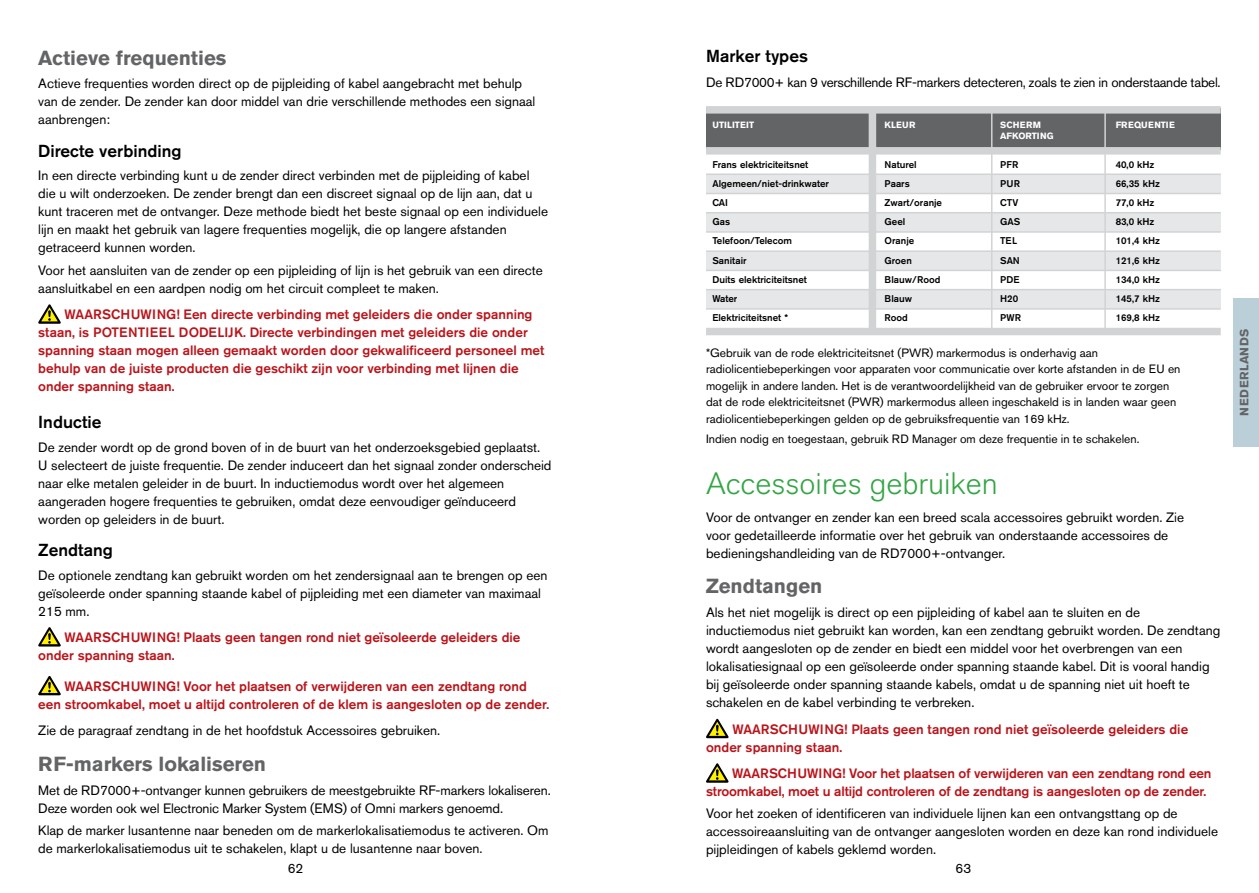
<style>
.page{position:relative;width:1259px;height:893px;background:#fff}
.page>*{position:absolute;margin:0;border:0;box-sizing:border-box;transform-origin:0 0}
.t1{font:300 30.75px "Akzidenz Grotesk BE";color:#33a544}
.t2{font:700 20.25px "Akzidenz Grotesk BE";color:#636466}
.t3{font:500 17.25px "Akzidenz Grotesk BE";color:#000}
.t4{font:13.5px/18px "Akzidenz Grotesk BE";color:#000}
.t5{font:500 13.5px/18px "Akzidenz Grotesk BE";color:#ba141a}
.t6{font:13.5px "Akzidenz Grotesk BE";letter-spacing:-.02em;color:#000}
.t7{font:12px/16.5px "Akzidenz Grotesk BE";color:#000}
.t8{font:700 12px "Akzidenz Grotesk BE";letter-spacing:.05em;color:#636466}
.t9{font:500 9.75px "Akzidenz Grotesk BE";color:#000}
.t10{font:700 9px "Akzidenz Grotesk BE";color:#fff}
</style>
<div class="page">
<div style="left:1233px;top:298px;width:26px;height:148px;background:#bbcfd9"></div>
<svg style="left:38px;top:304px;width:23px;height:20px"></svg>
<svg style="left:38px;top:627px;width:23px;height:19px"></svg>
<svg style="left:38px;top:676px;width:23px;height:19px"></svg>
<div style="left:706px;top:174px;width:514px;height:19px;background:#e6e7e8"></div>
<div style="left:706px;top:213px;width:514px;height:19px;background:#e6e7e8"></div>
<div style="left:706px;top:251px;width:514px;height:19px;background:#e6e7e8"></div>
<div style="left:706px;top:290px;width:514px;height:19px;background:#e6e7e8"></div>
<div style="left:706px;top:108px;width:514px;height:41px;background:#636466"></div>
<hr style="left:991px;top:111px;width:1px;height:219px;background:#d1d3d4">
<hr style="left:1104px;top:111px;width:2px;height:219px;background:#d1d3d4">
<div style="left:868px;top:108px;width:8px;height:226px;background:#d1d3d4"></div>
<div style="left:706px;top:106px;width:514px;height:8px;background:#d1d3d4"></div>
<div style="left:706px;top:147px;width:514px;height:8px;background:#d1d3d4"></div>
<hr style="left:706px;top:174px;width:514px;height:1px;background:#d1d3d4">
<hr style="left:706px;top:193px;width:514px;height:1px;background:#d1d3d4">
<hr style="left:706px;top:212px;width:514px;height:1px;background:#d1d3d4">
<hr style="left:706px;top:231px;width:514px;height:2px;background:#d1d3d4">
<hr style="left:706px;top:250px;width:514px;height:2px;background:#d1d3d4">
<hr style="left:706px;top:270px;width:514px;height:1px;background:#d1d3d4">
<hr style="left:706px;top:289px;width:514px;height:1px;background:#d1d3d4">
<hr style="left:706px;top:308px;width:514px;height:2px;background:#d1d3d4">
<div style="left:706px;top:328px;width:514px;height:7px;background:#d1d3d4"></div>
<svg style="left:706px;top:719px;width:22px;height:19px"></svg>
<svg style="left:706px;top:763px;width:22px;height:20px"></svg>
<h2 class="t2" style="left:38px;top:46px;width:190px">Actieve frequenties</h2>
<p class="t4" style="left:38px;top:75px;width:498px">Actieve frequenties worden direct op de pijpleiding of kabel aangebracht met behulp van de zender. De zender kan door middel van drie verschillende methodes een signaal aanbrengen:</p>
<p class="t3" style="left:38px;top:140px;width:145px">Directe verbinding</p>
<p class="t4" style="left:38px;top:167px;width:511px">In een directe verbinding kunt u de zender direct verbinden met de pijpleiding of kabel die u wilt onderzoeken. De zender brengt dan een discreet signaal op de lijn aan, dat u kunt traceren met de ontvanger. Deze methode biedt het beste signaal op een individuele lijn en maakt het gebruik van lagere frequenties mogelijk, die op langere afstanden getraceerd kunnen worden.</p>
<p class="t4" style="left:38px;top:261px;width:506px">Voor het aansluiten van de zender op een pijpleiding of lijn is het gebruik van een directe aansluitkabel en een aardpen nodig om het circuit compleet te maken.</p>
<p class="t5" style="left:38px;top:305px;width:507px;text-indent:26px">WAARSCHUWING! Een directe verbinding met geleiders die onder spanning staan, is POTENTIEEL DODELIJK. Directe verbindingen met geleiders die onder spanning staan mogen alleen gemaakt worden door gekwalificeerd personeel met behulp van de juiste producten die geschikt zijn voor verbinding met lijnen die onder spanning staan.</p>
<p class="t3" style="left:38px;top:411px;width:65px">Inductie</p>
<p class="t4" style="left:38px;top:438px;width:515px">De zender wordt op de grond boven of in de buurt van het onderzoeksgebied geplaatst.<br>U selecteert de juiste frequentie. De zender induceert dan het signaal zonder onderscheid naar elke metalen geleider in de buurt. In inductiemodus wordt over het algemeen aangeraden hogere frequenties te gebruiken, omdat deze eenvoudiger geïnduceerd worden op geleiders in de buurt.</p>
<p class="t3" style="left:38px;top:539px;width:76px">Zendtang</p>
<p class="t4" style="left:38px;top:566px;width:511px">De optionele zendtang kan gebruikt worden om het zendersignaal aan te brengen op een geïsoleerde onder spanning staande kabel of pijpleiding met een diameter van maximaal<br>215 mm.</p>
<p class="t5" style="left:38px;top:628px;width:484px;text-indent:26px">WAARSCHUWING! Plaats geen tangen rond niet geïsoleerde geleiders die onder spanning staan.</p>
<p class="t5" style="left:38px;top:677px;width:512px;text-align:center">WAARSCHUWING! Voor het plaatsen of verwijderen van een zendtang rond<br>een stroomkabel, moet u altijd controleren of de klem is aangesloten op de zender.</p>
<p class="t4" style="left:38px;top:721px;width:403px">Zie de paragraaf zendtang in de het hoofdstuk Accessoires gebruiken.</p>
<h2 class="t2" style="left:38px;top:752px;width:229px">RF-markers lokaliseren</h2>
<p class="t4" style="left:38px;top:781px;width:514px">Met de RD7000+-ontvanger kunnen gebruikers de meestgebruikte RF-markers lokaliseren.<br>Deze worden ook wel Electronic Marker System (EMS) of Omni markers genoemd.</p>
<p class="t4" style="left:38px;top:822px;width:512px">Klap de marker lusantenne naar beneden om de markerlokalisatiemodus te activeren. Om de markerlokalisatiemodus uit te schakelen, klapt u de lusantenne naar boven.</p>
<p class="t3" style="left:706px;top:46px;width:103px">Marker types</p>
<p class="t6" style="left:706px;top:74px;width:516px">De RD7000+ kan 9 verschillende RF-markers detecteren, zoals te zien in onderstaande tabel.</p>
<p class="t10" style="left:712px;top:120px;width:10px">UtiliteitKleur</p>
<p class="t10" style="left:1000px;top:120px;width:26px">Scherm</p>
<p class="t10" style="left:1115px;top:120px;width:33px">Frequentie</p>
<p class="t10" style="left:884px;top:130px;width:33px">af</p>
<p class="t10" style="left:1012px;top:130px;width:13px">korting</p>
<p class="t9" style="left:712px;top:158px;width:97px">Frans elektriciteitsnet</p>
<p class="t9" style="left:884px;top:158px;width:34px">Naturel</p>
<p class="t9" style="left:1000px;top:158px;width:20px">PFR</p>
<p class="t9" style="left:1115px;top:158px;width:40px">40,0 kHz</p>
<p class="t9" style="left:712px;top:177px;width:118px">Algemeen/niet-drinkwater</p>
<p class="t9" style="left:884px;top:177px;width:27px">Paars</p>
<p class="t9" style="left:1000px;top:177px;width:22px">PUR</p>
<p class="t9" style="left:1115px;top:177px;width:46px">66,35 kHz</p>
<p class="t9" style="left:712px;top:197px;width:17px">CAI</p>
<p class="t9" style="left:884px;top:197px;width:59px">Zwart/oranje</p>
<p class="t9" style="left:1000px;top:197px;width:20px">CTV</p>
<p class="t9" style="left:1115px;top:197px;width:40px">77,0 kHz</p>
<p class="t9" style="left:712px;top:216px;width:19px">Gas</p>
<p class="t9" style="left:884px;top:216px;width:22px">Geel</p>
<p class="t9" style="left:1000px;top:216px;width:22px">GAS</p>
<p class="t9" style="left:1115px;top:216px;width:40px">83,0 kHz</p>
<p class="t9" style="left:712px;top:235px;width:81px">Telefoon/Telecom</p>
<p class="t9" style="left:884px;top:235px;width:31px">Oranje</p>
<p class="t9" style="left:1000px;top:235px;width:19px">TEL</p>
<p class="t9" style="left:1115px;top:235px;width:46px">101,4 kHz</p>
<p class="t9" style="left:712px;top:254px;width:36px">Sanitair</p>
<p class="t9" style="left:884px;top:254px;width:29px">Groen</p>
<p class="t9" style="left:1000px;top:254px;width:21px">SAN</p>
<p class="t9" style="left:1115px;top:254px;width:46px">121,6 kHz</p>
<p class="t9" style="left:712px;top:274px;width:96px">Duits elektriciteitsnet</p>
<p class="t9" style="left:884px;top:274px;width:57px">Blauw/Rood</p>
<p class="t9" style="left:1000px;top:274px;width:21px">PDE</p>
<p class="t9" style="left:1115px;top:274px;width:46px">134,0 kHz</p>
<p class="t9" style="left:712px;top:293px;width:26px">Water</p>
<p class="t9" style="left:884px;top:293px;width:29px">Blauw</p>
<p class="t9" style="left:1000px;top:293px;width:20px">H20</p>
<p class="t9" style="left:1115px;top:293px;width:46px">145,7 kHz</p>
<p class="t9" style="left:712px;top:312px;width:77px">Elektriciteitsnet *</p>
<p class="t9" style="left:884px;top:312px;width:25px">Rood</p>
<p class="t9" style="left:1000px;top:312px;width:22px">PWR</p>
<p class="t9" style="left:1115px;top:312px;width:46px">169,8 kHz</p>
<p class="t7" style="left:706px;top:344px;width:476px">*Gebruik van de rode elektriciteitsnet (PWR) markermodus is onderhavig aan radiolicentiebeperkingen voor apparaten voor communicatie over korte afstanden in de EU en mogelijk in andere landen. Het is de verantwoordelijkheid van de gebruiker ervoor te zorgen dat de rode elektriciteitsnet (PWR) markermodus alleen ingeschakeld is in landen waar geen radiolicentiebeperkingen gelden op de gebruiksfrequentie van 169 kHz.</p>
<p class="t7" style="left:706px;top:430px;width:435px">Indien nodig en toegestaan, gebruik RD Manager om deze frequentie in te schakelen.</p>
<h1 class="t1" style="left:706px;top:466px;width:293px">Accessoires gebruiken</h1>
<p class="t4" style="left:706px;top:508px;width:479px">Voor de ontvanger en zender kan een breed scala accessoires gebruikt worden. Zie voor gedetailleerde informatie over het gebruik van onderstaande accessoires de bedieningshandleiding van de RD7000+-ontvanger.</p>
<h2 class="t2" style="left:706px;top:575px;width:118px">Zendtangen</h2>
<p class="t4" style="left:706px;top:603px;width:516px">Als het niet mogelijk is direct op een pijpleiding of kabel aan te sluiten en de inductiemodus niet gebruikt kan worden, kan een zendtang gebruikt worden. De zendtang wordt aangesloten op de zender en biedt een middel voor het overbrengen van een lokalisatiesignaal op een geïsoleerde onder spanning staande kabel. Dit is vooral handig bij geïsoleerde onder spanning staande kabels, omdat u de spanning niet uit hoeft te schakelen en de kabel verbinding te verbreken.</p>
<p class="t5" style="left:706px;top:720px;width:484px;text-indent:26px">WAARSCHUWING! Plaats geen tangen rond niet geïsoleerde geleiders die onder spanning staan.</p>
<p class="t5" style="left:706px;top:764px;width:507px;text-indent:26px">WAARSCHUWING! Voor het plaatsen of verwijderen van een zendtang rond een stroomkabel, moet u altijd controleren of de zendtang is aangesloten op de zender.</p>
<p class="t4" style="left:706px;top:805px;width:513px">Voor het zoeken of identificeren van individuele lijnen kan een ontvangsttang op de accessoireaansluiting van de ontvanger aangesloten worden en deze kan rond individuele pijpleidingen of kabels geklemd worden.</p>
<p class="t4" style="left:288px;top:859px;width:17px">62</p>
<p class="t4" style="left:955px;top:859px;width:17px">63</p>
<p class="t8" style="left:1237px;top:415px;width:88px;rotate:-90deg">NEDERLANDS</p>
</div>
